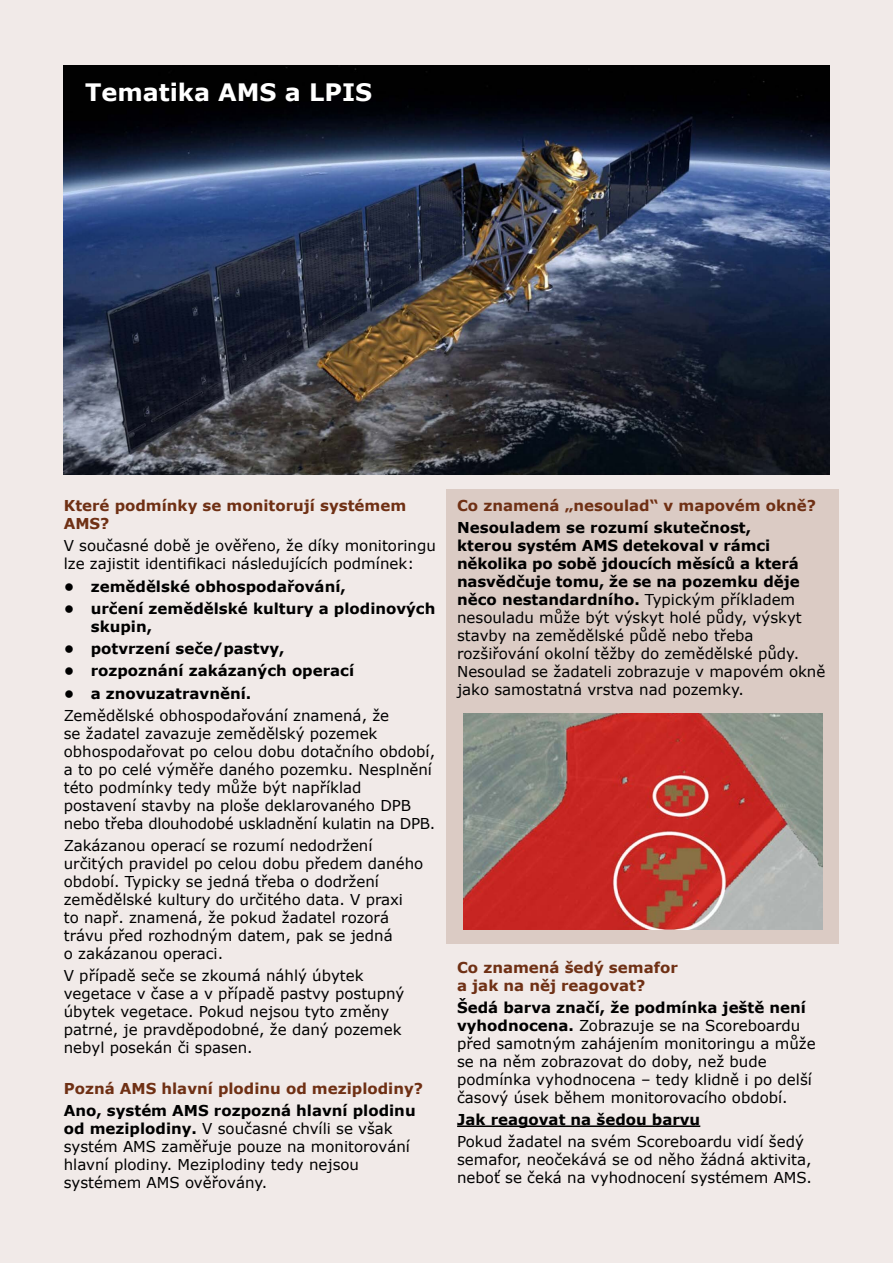
<style>
.page{position:relative;width:893px;height:1263px;background:#f1eae8}
.page>*{position:absolute;margin:0;border:0;box-sizing:border-box;transform-origin:0 0}
.t1{font:700 24px "Verdana";color:#fff}
.t2{font:15px/18px "Verdana";color:#000}
.t3{font:700 15px/18px "Verdana";color:#000}
.t4{font:700 15px/18px "Verdana";color:#6f3014}
.s1{font-weight:700}
</style>
<div class="page">
<div style="left:447px;top:490px;width:392px;height:454px;background:#dbcbc4"></div>
<img style="left:64px;top:65px;width:765px;height:409px">
<hr style="left:457px;top:1125px;width:243px;height:2px;background:#000">
<img style="left:463px;top:713px;width:360px;height:216px">
<h1 class="t1" style="left:85px;top:76px;width:289px">Tematika AMS a LPIS</h1>
<p class="t4" style="left:64px;top:496px;width:344px">Které podmínky se monitorují systémem<br>AMS?</p>
<p class="t2" style="left:64px;top:537px;width:374px">V současné době je ověřeno, že díky monitoringu lze zajistit identifikaci následujících podmínek:</p>
<p class="t3" style="left:64px;top:577px;width:284px">• zemědělské obhospodařování,</p>
<p class="t3" style="left:91px;top:599px;width:346px;text-indent:-27px">• určení zemědělské kultury a plodinových skupin,</p>
<p class="t3" style="left:64px;top:639px;width:222px">• potvrzení seče/pastvy,</p>
<p class="t3" style="left:64px;top:662px;width:292px">• rozpoznání zakázaných operací</p>
<p class="t3" style="left:64px;top:684px;width:189px">• a znovuzatravnění.</p>
<p class="t2" style="left:64px;top:706px;width:373px">Zemědělské obhospodařování znamená, že<br>se žadatel zavazuje zemědělský pozemek obhospodařovat po celou dobu dotačního období, a to po celé výměře daného pozemku. Nesplnění této podmínky tedy může být například postavení stavby na ploše deklarovaného DPB nebo třeba dlouhodobé uskladnění kulatin na DPB.</p>
<p class="t2" style="left:64px;top:836px;width:361px">Zakázanou operací se rozumí nedodržení určitých pravidel po celou dobu předem daného období. Typicky se jedná třeba o dodržení zemědělské kultury do určitého data. V praxi<br>to např. znamená, že pokud žadatel rozorá trávu před rozhodným datem, pak se jedná<br>o zakázanou operaci.</p>
<p class="t2" style="left:64px;top:967px;width:342px">V případě seče se zkoumá náhlý úbytek vegetace v čase a v případě pastvy postupný úbytek vegetace. Pokud nejsou tyto změny patrné, je pravděpodobné, že daný pozemek nebyl posekán či spasen.</p>
<p class="t4" style="left:64px;top:1079px;width:361px">Pozná AMS hlavní plodinu od meziplodiny?</p>
<p class="t2" style="left:64px;top:1101px;width:353px"><span class="s1">Ano, systém AMS rozpozná hlavní plodinu od meziplodiny.</span> V současné chvíli se však systém AMS zaměřuje pouze na monitorování hlavní plodiny. Meziplodiny tedy nejsou systémem AMS ověřovány.</p>
<p class="t4" style="left:457px;top:496px;width:361px">Co znamená „nesoulad“ v mapovém okně?</p>
<p class="t2" style="left:457px;top:519px;width:370px"><span class="s1">Nesouladem se rozumí skutečnost,<br>kterou systém AMS detekoval v rámci několika po sobě jdoucích měsíců a která nasvědčuje tomu, že se na pozemku děje něco nestandardního.</span> Typickým příkladem nesouladu může být výskyt holé půdy, výskyt stavby na zemědělské půdě nebo třeba rozšiřování okolní těžby do zemědělské půdy.<br>Nesoulad se žadateli zobrazuje v mapovém okně jako samostatná vrstva nad pozemky.</p>
<p class="t4" style="left:457px;top:958px;width:222px">Co znamená šedý semafor a jak na něj reagovat?</p>
<p class="t2" style="left:457px;top:998px;width:360px"><span class="s1">Šedá barva značí, že podmínka ještě není vyhodnocena.</span> Zobrazuje se na Scoreboardu před samotným zahájením monitoringu a může se na něm zobrazovat do doby, než bude podmínka vyhodnocena – tedy klidně i po delší časový úsek během monitorovacího období.</p>
<p class="t3" style="left:457px;top:1110px;width:245px">Jak reagovat na šedou barvu</p>
<p class="t2" style="left:457px;top:1133px;width:356px">Pokud žadatel na svém Scoreboardu vidí šedý semafor, neočekává se od něho žádná aktivita, neboť se čeká na vyhodnocení systémem AMS.</p>
</div>
